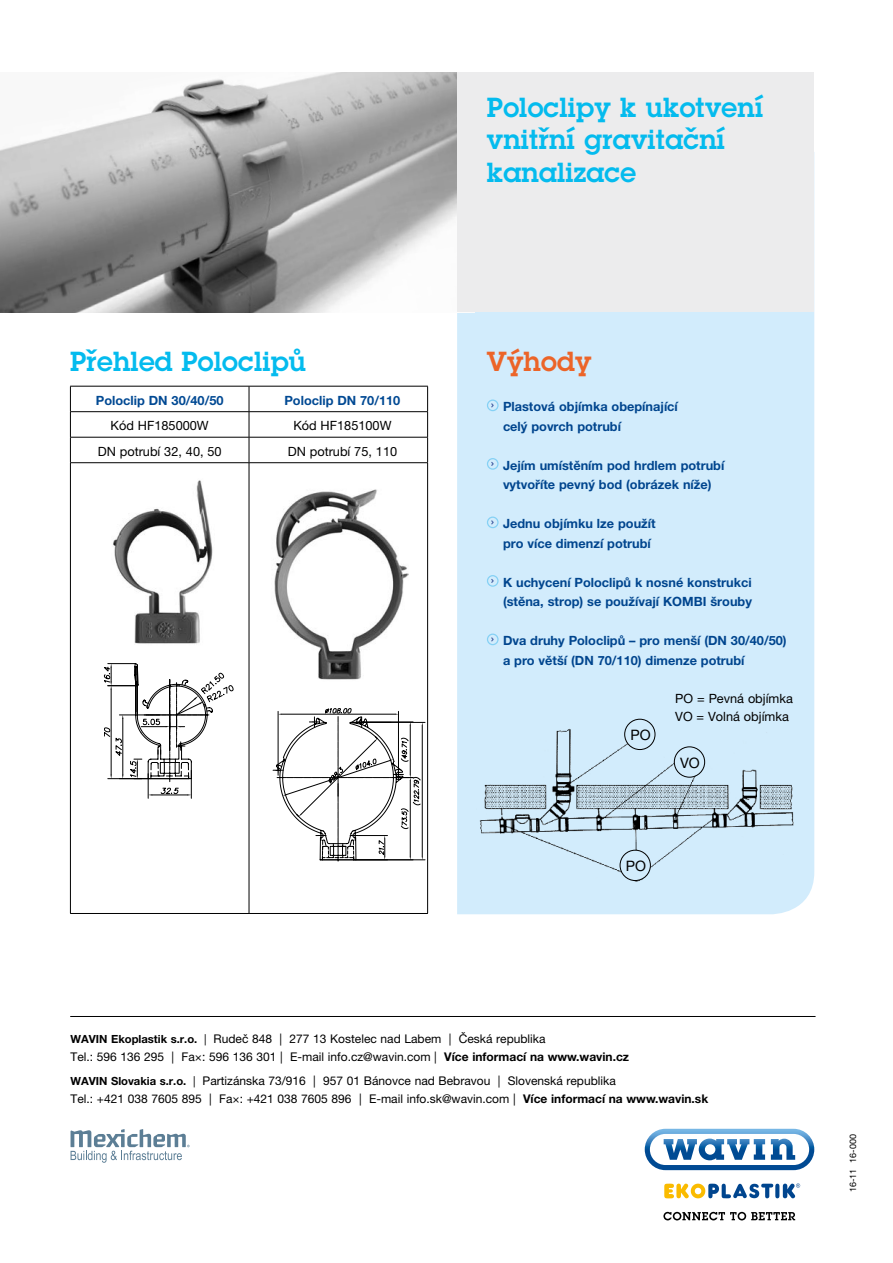
<style>
.page{position:relative;width:893px;height:1263px;background:#fff}
.page>*{position:absolute;margin:0;border:0;box-sizing:border-box;transform-origin:0 0}
.t1{font:600 27px/32.4px "Lubalin Graphfor Wavin";letter-spacing:.01em;color:#04bbee}
.t2{font:600 27px "Lubalin Graphfor Wavin";letter-spacing:.01em;color:#ec6428}
.t3{font:14.4px "Helvetica Neue CE";color:#000}
.t4{font:700 12.75px/19.5px "Helvetica Neue CE";color:#00458e}
.t5{font:12.75px/18.1px "Helvetica Neue CE";color:#000}
.t6{font:700 12.75px "Helvetica Neue CE";color:#004993}
.t7{font:12px/18px "Helvetica Neue CE";color:#000}
.t8{font:9px "Helvetica Neue CE";color:#000}
.s1{font-weight:700;font-size:11.25px}
.s2{font-size:11.25px}
.s3{font-weight:700}
</style>
<div class="page">
<img style="left:274px;top:489px;width:134px;height:191px">
<div style="left:457px;top:312px;width:357px;height:602px;background:#d2ecfc"></div>
<div style="left:487px;top:399px;width:12px;height:12px;border:1px solid #85d1f5;border-radius:50%"></div>
<svg style="left:490px;top:402px;width:5px;height:7px"></svg>
<div style="left:487px;top:458px;width:12px;height:12px;border:1px solid #85d1f5;border-radius:50%"></div>
<svg style="left:490px;top:461px;width:5px;height:6px"></svg>
<div style="left:487px;top:516px;width:12px;height:12px;border:1px solid #85d1f5;border-radius:50%"></div>
<svg style="left:490px;top:519px;width:5px;height:7px"></svg>
<div style="left:487px;top:575px;width:12px;height:12px;border:1px solid #85d1f5;border-radius:50%"></div>
<svg style="left:490px;top:578px;width:5px;height:6px"></svg>
<div style="left:487px;top:633px;width:12px;height:12px;border:1px solid #85d1f5;border-radius:50%"></div>
<svg style="left:490px;top:636px;width:5px;height:7px"></svg>
<img style="left:0;top:72px;width:457px;height:240px">
<div style="left:457px;top:72px;width:357px;height:240px;background:#ececed"></div>
<svg style="left:645px;top:1129px;width:169px;height:41px"></svg>
<svg style="left:663px;top:1212px;width:132px;height:8px"></svg>
<svg style="left:664px;top:1183px;width:136px;height:15px"></svg>
<svg style="left:71px;top:1129px;width:119px;height:34px"></svg>
<hr style="left:71px;top:1016px;width:744px;height:1px;background:#000">
<hr style="left:70px;top:386px;width:179px;height:1px;background:#000">
<hr style="left:249px;top:386px;width:179px;height:1px;background:#000">
<hr style="left:70px;top:411px;width:179px;height:1px;background:#000">
<hr style="left:249px;top:411px;width:179px;height:1px;background:#000">
<hr style="left:70px;top:437px;width:179px;height:1px;background:#000">
<svg style="left:70px;top:386px;width:1px;height:76px"></svg>
<hr style="left:249px;top:437px;width:179px;height:1px;background:#000">
<svg style="left:249px;top:386px;width:1px;height:76px"></svg>
<svg style="left:427px;top:386px;width:1px;height:76px"></svg>
<hr style="left:70px;top:462px;width:179px;height:1px;background:#000">
<hr style="left:70px;top:463px;width:1px;height:450px;background:#000">
<hr style="left:249px;top:462px;width:179px;height:1px;background:#000">
<hr style="left:249px;top:463px;width:1px;height:450px;background:#000">
<hr style="left:427px;top:463px;width:1px;height:450px;background:#000">
<hr style="left:70px;top:913px;width:179px;height:1px;background:#000">
<hr style="left:249px;top:913px;width:179px;height:1px;background:#000">
<svg style="left:103px;top:663px;width:131px;height:136px"></svg>
<svg style="left:273px;top:708px;width:152px;height:153px"></svg>
<img style="left:476px;top:712px;width:322px;height:174px">
<div style="left:625px;top:719px;width:30px;height:30px;background:#d2ecfc;border-radius:50%"></div>
<div style="left:624px;top:719px;width:31px;height:31px;border:1px solid #000;border-radius:50%"></div>
<div style="left:620px;top:850px;width:30px;height:30px;background:#d2ecfc;border-radius:50%"></div>
<div style="left:620px;top:850px;width:31px;height:31px;border:1px solid #000;border-radius:50%"></div>
<div style="left:674px;top:747px;width:31px;height:30px;background:#d2ecfc;border-radius:50%"></div>
<div style="left:674px;top:746px;width:31px;height:31px;border:1px solid #000;border-radius:50%"></div>
<img style="left:113px;top:480px;width:100px;height:164px">
<h1 class="t1" style="left:487px;top:91px;width:278px">Poloclipy k ukotvení vnitřní gravitační kanalizace</h1>
<h1 class="t1" style="left:70px;top:344px;width:237px">Přehled Poloclipů</h1>
<p class="t6" style="left:96px;top:392px;width:129px">Poloclip DN 30/40/50</p>
<p class="t6" style="left:284px;top:392px;width:117px">Poloclip DN 70/110</p>
<p class="t5" style="left:111px;top:417px;width:100px">Kód HF185000W</p>
<p class="t5" style="left:293px;top:417px;width:100px">Kód HF185100W</p>
<p class="t5" style="left:98px;top:442px;width:126px">DN potrubí 32, 40, 50</p>
<p class="t5" style="left:288px;top:442px;width:111px">DN potrubí 75, 110</p>
<h1 class="t2" style="left:487px;top:343px;width:106px">Výhody</h1>
<p class="t4" style="left:503px;top:397px;width:176px">Plastová objímka obepínající celý povrch potrubí</p>
<p class="t4" style="left:503px;top:456px;width:223px">Jejím umístěním pod hrdlem potrubí vytvoříte pevný bod (obrázek níže)</p>
<p class="t4" style="left:503px;top:514px;width:154px">Jednu objímku lze použít pro více dimenzí potrubí</p>
<p class="t4" style="left:503px;top:573px;width:250px">K uchycení Poloclipů k nosné konstrukci (stěna, strop) se používají KOMBI šrouby</p>
<p class="t4" style="left:503px;top:631px;width:285px">Dva druhy Poloclipů – pro menší (DN 30/40/50) a pro větší (DN 70/110) dimenze potrubí</p>
<p class="t3" style="left:630px;top:726px;width:22px">PO</p>
<p class="t5" style="left:675px;top:689px;width:119px">PO = Pevná objímka<br>VO = Volná objímka</p>
<p class="t3" style="left:680px;top:754px;width:21px">VO</p>
<p class="t3" style="left:626px;top:857px;width:22px">PO</p>
<p class="t7" style="left:71px;top:1029px;width:560px"><span class="s1">WAVIN Ekoplastik s.r.o.</span> <span class="s2">|</span> Rudeč 848 | 277 13 Kostelec nad Labem | Česká republika<br>Tel.: 596 136 295 | Fa×: 596 136 301 | E-mail info.cz@wavin.com | <span class="s3">Více informací na www.wavin.cz</span></p>
<p class="t7" style="left:71px;top:1072px;width:639px"><span class="s1">WAVIN Slovakia s.r.o.</span> <span class="s2">|</span> Partizánska 73/916 | 957 01 Bánovce nad Bebravou | Slovenská republika<br>Tel.: +421 038 7605 895 | Fa×: +421 038 7605 896 | E-mail info.sk@wavin.com | <span class="s3">Více informací na www.wavin.sk</span></p>
<p class="t8" style="left:848px;top:1192px;width:59px;rotate:-90deg">16-11 16-000</p>
</div>
